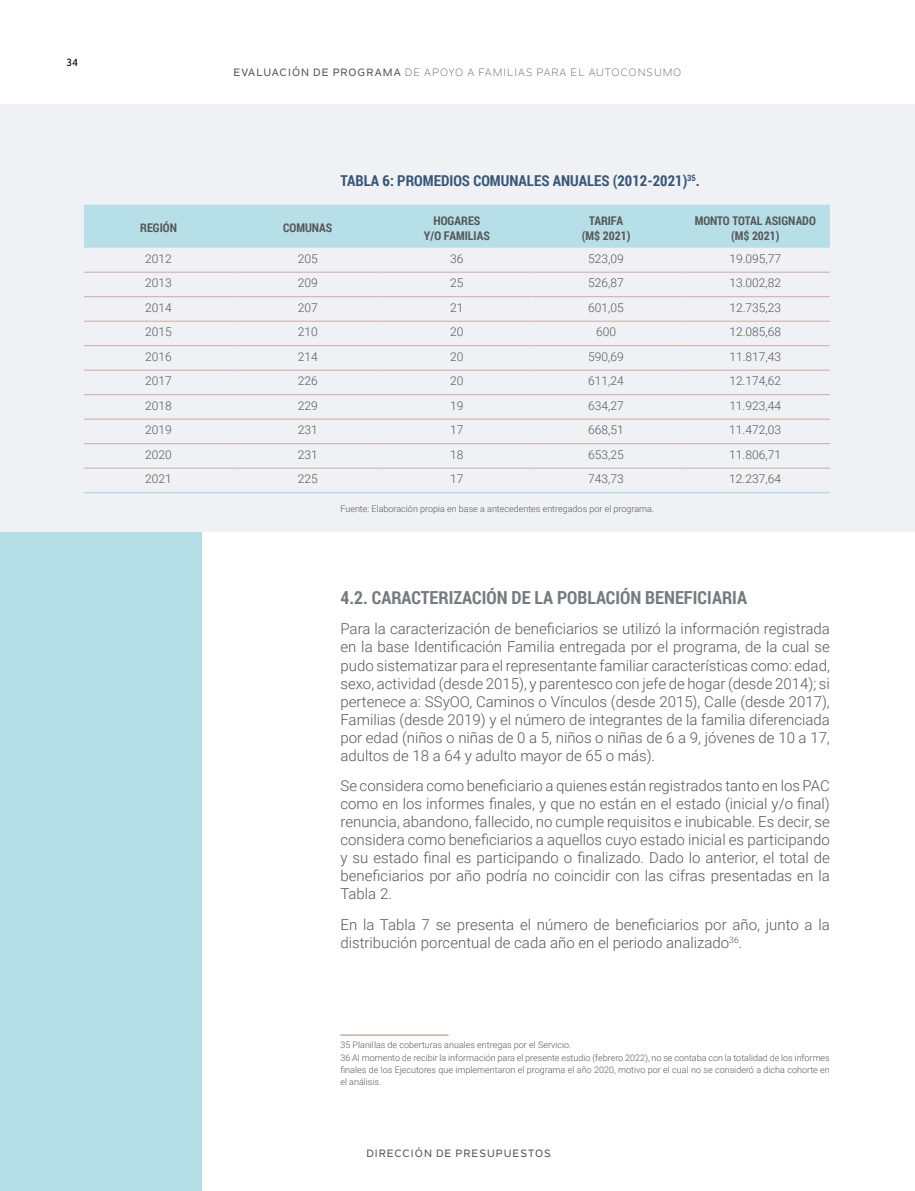
<style>
.page{position:relative;width:915px;height:1191px;background:#fff}
.page>*{position:absolute;margin:0;border:0;box-sizing:border-box;transform-origin:0 0}
.t1{font:700 18px "Roboto Condensed";color:#747c80}
.t2{font:300 15px/18px "Roboto";color:#575756;text-align:justify}
.t3{font:700 15px "Roboto Condensed";color:#365778}
.t4{font:300 12px "Roboto";color:#575756}
.t5{font:700 12px/15px "Roboto Condensed";color:#585758;text-align:center}
.t6{font:10.5px "Nolan Next";letter-spacing:.095em;color:#575756}
.t7{font:500 10.5px "Nolan Next";letter-spacing:.1em;color:#575756}
.t8{font:500 10.5px "Nolan Next";color:#000}
.t9{font:300 9px/12.3px "Roboto";color:#575756}
.s1{font-weight:500}
</style>
<div class="page">
<div style="left:0;top:353px;width:202px;height:838px;background:#b4dee6"></div>
<div style="left:0;top:104px;width:914px;height:427px;background:#f0f1f5"></div>
<div style="left:84px;top:205px;width:745px;height:43px;background:#b6dfe7"></div>
<hr style="left:84px;top:272px;width:149px;height:1px;background:#cead9b">
<hr style="left:233px;top:272px;width:149px;height:1px;background:#cead9b">
<hr style="left:382px;top:272px;width:149px;height:1px;background:#cead9b">
<hr style="left:531px;top:272px;width:149px;height:1px;background:#cead9b">
<hr style="left:680px;top:272px;width:149px;height:1px;background:#cead9b">
<hr style="left:84px;top:296px;width:149px;height:1px;background:#cead9b">
<hr style="left:233px;top:296px;width:149px;height:1px;background:#cead9b">
<hr style="left:382px;top:296px;width:149px;height:1px;background:#cead9b">
<hr style="left:531px;top:296px;width:149px;height:1px;background:#cead9b">
<hr style="left:680px;top:296px;width:149px;height:1px;background:#cead9b">
<hr style="left:84px;top:321px;width:149px;height:1px;background:#cead9b">
<hr style="left:233px;top:321px;width:149px;height:1px;background:#cead9b">
<hr style="left:382px;top:321px;width:149px;height:1px;background:#cead9b">
<hr style="left:531px;top:321px;width:149px;height:1px;background:#cead9b">
<hr style="left:680px;top:321px;width:149px;height:1px;background:#cead9b">
<hr style="left:84px;top:345px;width:149px;height:1px;background:#cead9b">
<hr style="left:233px;top:345px;width:149px;height:1px;background:#cead9b">
<hr style="left:382px;top:345px;width:149px;height:1px;background:#cead9b">
<hr style="left:531px;top:345px;width:149px;height:1px;background:#cead9b">
<hr style="left:680px;top:345px;width:149px;height:1px;background:#cead9b">
<hr style="left:84px;top:370px;width:149px;height:1px;background:#cead9b">
<hr style="left:233px;top:370px;width:149px;height:1px;background:#cead9b">
<hr style="left:382px;top:370px;width:149px;height:1px;background:#cead9b">
<hr style="left:531px;top:370px;width:149px;height:1px;background:#cead9b">
<hr style="left:680px;top:370px;width:149px;height:1px;background:#cead9b">
<hr style="left:84px;top:394px;width:149px;height:1px;background:#cead9b">
<hr style="left:233px;top:394px;width:149px;height:1px;background:#cead9b">
<hr style="left:382px;top:394px;width:149px;height:1px;background:#cead9b">
<hr style="left:531px;top:394px;width:149px;height:1px;background:#cead9b">
<hr style="left:680px;top:394px;width:149px;height:1px;background:#cead9b">
<hr style="left:84px;top:419px;width:149px;height:1px;background:#cead9b">
<hr style="left:233px;top:419px;width:149px;height:1px;background:#cead9b">
<hr style="left:382px;top:419px;width:149px;height:1px;background:#cead9b">
<hr style="left:531px;top:419px;width:149px;height:1px;background:#cead9b">
<hr style="left:680px;top:419px;width:149px;height:1px;background:#cead9b">
<hr style="left:84px;top:443px;width:149px;height:1px;background:#cead9b">
<hr style="left:233px;top:443px;width:149px;height:1px;background:#cead9b">
<hr style="left:382px;top:443px;width:149px;height:1px;background:#cead9b">
<hr style="left:531px;top:443px;width:149px;height:1px;background:#cead9b">
<hr style="left:680px;top:443px;width:149px;height:1px;background:#cead9b">
<hr style="left:84px;top:468px;width:149px;height:1px;background:#cead9b">
<hr style="left:233px;top:468px;width:149px;height:1px;background:#cead9b">
<hr style="left:382px;top:468px;width:149px;height:1px;background:#cead9b">
<hr style="left:531px;top:468px;width:149px;height:1px;background:#cead9b">
<hr style="left:680px;top:468px;width:149px;height:1px;background:#cead9b">
<hr style="left:84px;top:492px;width:149px;height:1px;background:#b6dfe7">
<hr style="left:233px;top:492px;width:149px;height:1px;background:#b6dfe7">
<hr style="left:382px;top:492px;width:149px;height:1px;background:#b6dfe7">
<hr style="left:531px;top:492px;width:149px;height:1px;background:#b6dfe7">
<hr style="left:680px;top:492px;width:149px;height:1px;background:#b6dfe7">
<hr style="left:340px;top:1034px;width:108px;height:1px;background:#cead9b">
<hr style="left:914px;top:104px;width:1px;height:370px;background:#f0f1f5">
<p class="t8" style="left:67px;top:56px;width:13px">34</p>
<p class="t6" style="left:233px;top:66px;width:449px"><span class="s1">EVALUACIÓN DE PROGRAMA</span> DE APOYO A FAMILIAS PARA EL AUTOCONSUMO</p>
<p class="t3" style="left:340px;top:170px;width:361px">TABLA 6: PROMEDIOS COMUNALES ANUALES (2012-2021)<sup>35</sup>.</p>
<p class="t5" style="left:140px;top:220px;width:38px">REGIÓN</p>
<p class="t5" style="left:283px;top:220px;width:51px">COMUNAS</p>
<p class="t5" style="left:424px;top:213px;width:67px">HOGARES<br>Y/O FAMILIAS</p>
<p class="t5" style="left:581px;top:213px;width:50px">TARIFA (M$ 2021)</p>
<p class="t5" style="left:694px;top:213px;width:123px">MONTO TOTAL ASIGNADO (M$ 2021)</p>
<p class="t4" style="left:145px;top:250px;width:28px">2012</p>
<p class="t4" style="left:298px;top:250px;width:21px">205</p>
<p class="t4" style="left:450px;top:250px;width:15px">36</p>
<p class="t4" style="left:588px;top:250px;width:37px">523,09</p>
<p class="t4" style="left:729px;top:250px;width:53px">19.095,77</p>
<p class="t4" style="left:145px;top:274px;width:28px">2013</p>
<p class="t4" style="left:298px;top:274px;width:21px">209</p>
<p class="t4" style="left:450px;top:274px;width:15px">25</p>
<p class="t4" style="left:588px;top:274px;width:37px">526,87</p>
<p class="t4" style="left:729px;top:274px;width:53px">13.002,82</p>
<p class="t4" style="left:145px;top:299px;width:28px">2014</p>
<p class="t4" style="left:298px;top:299px;width:21px">207</p>
<p class="t4" style="left:450px;top:299px;width:15px">21</p>
<p class="t4" style="left:588px;top:299px;width:37px">601,05</p>
<p class="t4" style="left:729px;top:299px;width:53px">12.735,23</p>
<p class="t4" style="left:145px;top:323px;width:28px">2015</p>
<p class="t4" style="left:298px;top:323px;width:21px">210</p>
<p class="t4" style="left:450px;top:323px;width:15px">20</p>
<p class="t4" style="left:596px;top:323px;width:21px">600</p>
<p class="t4" style="left:729px;top:323px;width:53px">12.085,68</p>
<p class="t4" style="left:145px;top:348px;width:28px">2016</p>
<p class="t4" style="left:297px;top:348px;width:21px">214</p>
<p class="t4" style="left:450px;top:348px;width:15px">20</p>
<p class="t4" style="left:588px;top:348px;width:37px">590,69</p>
<p class="t4" style="left:729px;top:348px;width:53px">11.817,43</p>
<p class="t4" style="left:145px;top:372px;width:28px">2017</p>
<p class="t4" style="left:297px;top:372px;width:21px">226</p>
<p class="t4" style="left:450px;top:372px;width:15px">20</p>
<p class="t4" style="left:588px;top:372px;width:37px">611,24</p>
<p class="t4" style="left:729px;top:372px;width:53px">12.174,62</p>
<p class="t4" style="left:145px;top:397px;width:28px">2018</p>
<p class="t4" style="left:297px;top:397px;width:21px">229</p>
<p class="t4" style="left:450px;top:397px;width:15px">19</p>
<p class="t4" style="left:588px;top:397px;width:37px">634,27</p>
<p class="t4" style="left:729px;top:397px;width:53px">11.923,44</p>
<p class="t4" style="left:145px;top:421px;width:28px">2019</p>
<p class="t4" style="left:297px;top:421px;width:21px">231</p>
<p class="t4" style="left:450px;top:421px;width:15px">17</p>
<p class="t4" style="left:588px;top:421px;width:37px">668,51</p>
<p class="t4" style="left:729px;top:421px;width:53px">11.472,03</p>
<p class="t4" style="left:145px;top:446px;width:28px">2020</p>
<p class="t4" style="left:297px;top:446px;width:21px">231</p>
<p class="t4" style="left:450px;top:446px;width:15px">18</p>
<p class="t4" style="left:588px;top:446px;width:37px">653,25</p>
<p class="t4" style="left:729px;top:446px;width:53px">11.806,71</p>
<p class="t4" style="left:145px;top:470px;width:28px">2021</p>
<p class="t4" style="left:297px;top:470px;width:21px">225</p>
<p class="t4" style="left:450px;top:470px;width:15px">17</p>
<p class="t4" style="left:588px;top:470px;width:37px">743,73</p>
<p class="t4" style="left:729px;top:470px;width:53px">12.237,64</p>
<p class="t9" style="left:340px;top:502px;width:315px">Fuente: Elaboración propia en base a antecedentes entregados por el programa.</p>
<p class="t1" style="left:340px;top:584px;width:408px">4.2. CARACTERIZACIÓN DE LA POBLACIÓN BENEFICIARIA</p>
<p class="t2" style="left:340px;top:619px;width:491px">Para la caracterización de beneficiarios se utilizó la información registrada en la base Identificación Familia entregada por el programa, de la cual se pudo sistematizar para el representante familiar características como: edad, sexo, actividad (desde 2015), y parentesco con jefe de hogar (desde 2014); si pertenece a: SSyOO, Caminos o Vínculos (desde 2015), Calle (desde 2017), Familias (desde 2019) y el número de integrantes de la familia diferenciada por edad (niños o niñas de 0 a 5, niños o niñas de 6 a 9, jóvenes de 10 a 17, adultos de 18 a 64 y adulto mayor de 65 o más).</p>
<p class="t2" style="left:340px;top:776px;width:490px">Se considera como beneficiario a quienes están registrados tanto en los PAC como en los informes finales, y que no están en el estado (inicial y/o final) renuncia, abandono, fallecido, no cumple requisitos e inubicable. Es decir, se considera como beneficiarios a aquellos cuyo estado inicial es participando y su estado final es participando o finalizado. Dado lo anterior, el total de beneficiarios por año podría no coincidir con las cifras presentadas en la Tabla 2.</p>
<p class="t2" style="left:340px;top:915px;width:490px">En la Tabla 7 se presenta el número de beneficiarios por año, junto a la distribución porcentual de cada año en el periodo analizado<sup>36</sup>.</p>
<p class="t9" style="left:340px;top:1038px;width:490px">35 Planillas de coberturas anuales entregas por el Servicio.<br>36 Al momento de recibir la información para el presente estudio (febrero 2022), no se contaba con la totalidad de los informes finales de los Ejecutores que implementaron el programa el año 2020, motivo por el cual no se consideró a dicha cohorte en el análisis.</p>
<p class="t7" style="left:366px;top:1147px;width:186px">DIRECCIÓN DE PRESUPUESTOS</p>
</div>
